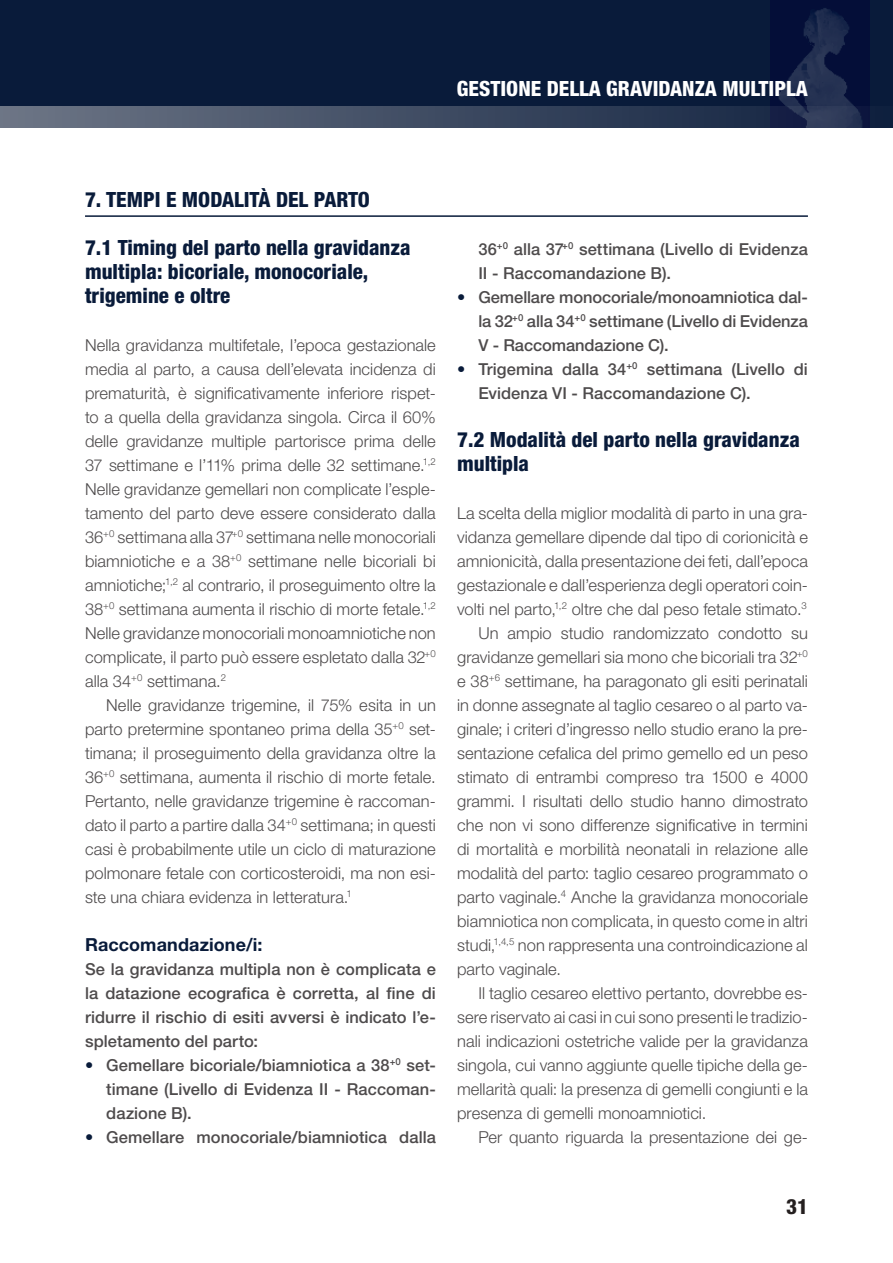
<style>
.page{position:relative;width:893px;height:1263px;background:#fff}
.page>*{position:absolute;margin:0;border:0;box-sizing:border-box;transform-origin:0 0}
.t1{font:800 condensed 21px/24px "Helvetica Neue LT Std";color:#091b3a}
.t2{font:800 condensed 21px "Helvetica Neue LT Std";color:#fff}
.t3{font:800 condensed 21px "Helvetica Neue LT Std";color:#241f1f}
.t4{font:700 18px "Helvetica Neue LT Std";letter-spacing:.005em;color:#091b3a}
.t5{font:300 16.5px/24px "Helvetica Neue LT Std";color:#4e4b4c;text-align:justify}
.t6{font:500 16.5px/24px "Helvetica Neue LT Std";letter-spacing:.005em;color:#4e4b4c;text-align:justify}
.s1{color:#091b3a}
</style>
<div class="page">
<div style="left:0;top:0;width:893px;height:128px;background:#091b3a"></div>
<img style="left:771px;top:0;width:98px;height:106px">
<svg style="left:0;top:106px;width:862px;height:22px;background:#404c64"></svg>
<hr style="left:85px;top:215px;width:723px;height:2px;background:#091b3a">
<p class="t2" style="left:457px;top:75px;width:352px">GESTIONE DELLA GRAVIDANZA MULTIPLA</p>
<p class="t1" style="left:85px;top:187px;width:286px">7. TEMPI E MODALITÀ DEL PARTO</p>
<p class="t1" style="left:85px;top:235px;width:327px">7.1 Timing del parto nella gravidanza multipla: bicoriale, monocoriale, trigemine e oltre</p>
<p class="t5" style="left:85px;top:333px;width:352px">Nella gravidanza multifetale, l’epoca gestazionale media al parto, a causa dell’elevata incidenza di prematurità, è significativamente inferiore rispet‑ to a quella della gravidanza singola. Circa il 60% delle gravidanze multiple partorisce prima delle 37 settimane e l’11% prima delle 32 settimane.<sup>1,2<br></sup>Nelle gravidanze gemellari non complicate l’esple‑ tamento del parto deve essere considerato dalla 36<sup>+0</sup> settimana alla 37<sup>+0</sup> settimana nelle monocoriali biamniotiche e a 38<sup>+0</sup> settimane nelle bicoriali bi amniotiche;<sup>1,2</sup> al contrario, il proseguimento oltre la 38<sup>+0</sup> settimana aumenta il rischio di morte fetale.<sup>1,2<br></sup>Nelle gravidanze monocoriali monoamniotiche non complicate, il parto può essere espletato dalla 32<sup>+0 </sup>alla 34<sup>+0</sup> settimana.<sup>2</sup></p>
<p class="t5" style="left:85px;top:693px;width:352px;text-indent:21px">Nelle gravidanze trigemine, il 75% esita in un parto pretermine spontaneo prima della 35<sup>+0</sup> set‑ timana; il proseguimento della gravidanza oltre la 36<sup>+0</sup> settimana, aumenta il rischio di morte fetale.<br>Pertanto, nelle gravidanze trigemine è raccoman‑ dato il parto a partire dalla 34<sup>+0</sup> settimana; in questi casi è probabilmente utile un ciclo di maturazione polmonare fetale con corticosteroidi, ma non esi‑ ste una chiara evidenza in letteratura.<sup>1</sup></p>
<p class="t4" style="left:85px;top:933px;width:179px">Raccomandazione/i:</p>
<p class="t6" style="left:85px;top:957px;width:352px">Se la gravidanza multipla non è complicata e la datazione ecografica è corretta, al fine di ridurre il rischio di esiti avversi è indicato l’e&shy;spletamento del parto:</p>
<p class="t6" style="left:106px;top:1053px;width:331px;text-indent:-21px"><span class="s1">•</span> Gemellare bicoriale/biamniotica a 38<sup>+0</sup> set&shy;timane (Livello di Evidenza II - Raccoman&shy;dazione B).</p>
<p class="t6" style="left:85px;top:1125px;width:352px"><span class="s1">•</span> Gemellare monocoriale/biamniotica dalla</p>
<p class="t6" style="left:478px;top:237px;width:331px">36<sup>+0</sup> alla 37<sup>+0</sup> settimana (Livello di Evidenza<br>II - Raccomandazione B).</p>
<p class="t6" style="left:478px;top:285px;width:331px;text-indent:-21px"><span class="s1">•</span> Gemellare monocoriale/monoamniotica dal&shy;la 32<sup>+0</sup> alla 34<sup>+0</sup> settimane (Livello di Evidenza V - Raccomandazione C).</p>
<p class="t6" style="left:478px;top:357px;width:331px;text-indent:-21px"><span class="s1">•</span> Trigemina dalla 34<sup>+0</sup> settimana (Livello di<br>Evidenza VI - Raccomandazione C).</p>
<p class="t1" style="left:457px;top:427px;width:344px">7.2 Modalità del parto nella gravidanza multipla</p>
<p class="t5" style="left:457px;top:501px;width:352px">La scelta della miglior modalità di parto in una gra‑</p>
<p class="t5" style="left:457px;top:525px;width:352px">vidanza gemellare dipende dal tipo di corionicità e</p>
<p class="t5" style="left:457px;top:549px;width:352px">amnionicità, dalla presentazione dei feti, dall’epoca</p>
<p class="t5" style="left:457px;top:573px;width:352px">gestazionale e dall’esperienza degli operatori coin‑</p>
<p class="t5" style="left:457px;top:597px;width:351px">volti nel parto,<sup>1,2</sup> oltre che dal peso fetale stimato.<sup>3</sup></p>
<p class="t5" style="left:478px;top:621px;width:331px">Un ampio studio randomizzato condotto su</p>
<p class="t5" style="left:457px;top:645px;width:352px">gravidanze gemellari sia mono che bicoriali tra 32<sup>+0</sup></p>
<p class="t5" style="left:457px;top:669px;width:352px">e 38<sup>+6</sup> settimane, ha paragonato gli esiti perinatali</p>
<p class="t5" style="left:457px;top:693px;width:352px">in donne assegnate al taglio cesareo o al parto va‑</p>
<p class="t5" style="left:457px;top:717px;width:352px">ginale; i criteri d’ingresso nello studio erano la pre‑</p>
<p class="t5" style="left:457px;top:741px;width:352px">sentazione cefalica del primo gemello ed un peso</p>
<p class="t5" style="left:457px;top:765px;width:352px">stimato di entrambi compreso tra 1500 e 4000</p>
<p class="t5" style="left:457px;top:789px;width:352px">grammi. I risultati dello studio hanno dimostrato</p>
<p class="t5" style="left:457px;top:813px;width:352px">che non vi sono differenze significative in termini</p>
<p class="t5" style="left:457px;top:837px;width:352px">di mortalità e morbilità neonatali in relazione alle</p>
<p class="t5" style="left:457px;top:861px;width:352px">modalità del parto: taglio cesareo programmato o</p>
<p class="t5" style="left:457px;top:885px;width:352px">parto vaginale.<sup>4</sup> Anche la gravidanza monocoriale</p>
<p class="t5" style="left:457px;top:909px;width:352px">biamniotica non complicata, in questo come in altri</p>
<p class="t5" style="left:457px;top:933px;width:352px">studi,<sup>1,4,5</sup> non rappresenta una controindicazione al</p>
<p class="t5" style="left:457px;top:957px;width:105px">parto vaginale.</p>
<p class="t5" style="left:478px;top:981px;width:331px">Il taglio cesareo elettivo pertanto, dovrebbe es‑</p>
<p class="t5" style="left:457px;top:1005px;width:352px">sere riservato ai casi in cui sono presenti le tradizio‑</p>
<p class="t5" style="left:457px;top:1029px;width:352px">nali indicazioni ostetriche valide per la gravidanza</p>
<p class="t5" style="left:457px;top:1053px;width:352px">singola, cui vanno aggiunte quelle tipiche della ge‑</p>
<p class="t5" style="left:457px;top:1077px;width:352px">mellarità quali: la presenza di gemelli congiunti e la</p>
<p class="t5" style="left:457px;top:1101px;width:251px">presenza di gemelli monoamniotici.</p>
<p class="t5" style="left:478px;top:1125px;width:331px">Per quanto riguarda la presentazione dei ge‑</p>
<p class="t3" style="left:786px;top:1194px;width:23px">31</p>
</div>
